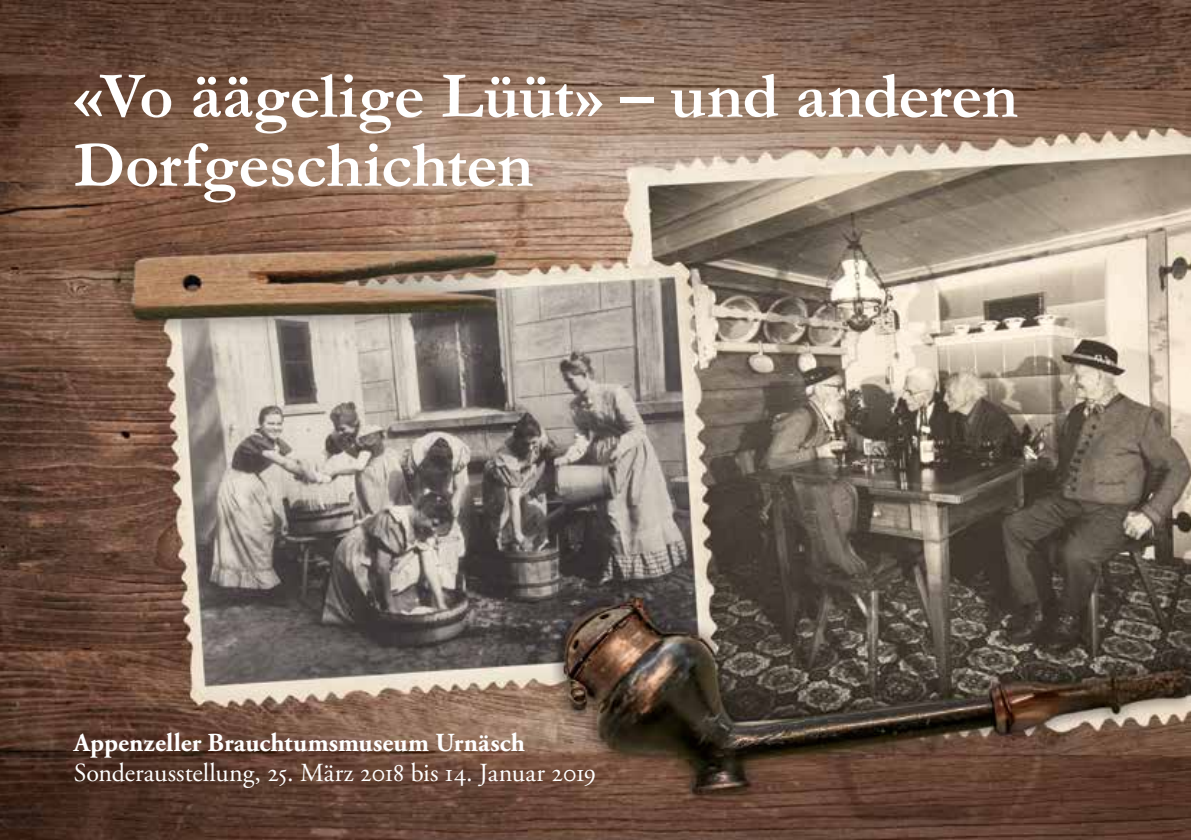
<style>
.page{position:relative;width:1191px;height:840px;background:#fff}
.page>*{position:absolute;margin:0;border:0;box-sizing:border-box;transform-origin:0 0}
.t1{font:700 66px/69px "Garamond";letter-spacing:-.005em;color:#fff}
.t2{font:26px "Adobe Garamond Pro";color:#fff}
.t3{font:700 26px "Adobe Garamond Pro";letter-spacing:.005em;color:#fff}
.s1{font-size:62px}
</style>
<div class="page">
<img style="left:0;top:0;width:1191px;height:839px">
<h1 class="t1" style="left:74px;top:60px;width:946px">«Vo äägelige Lüüt<span class="s1">»</span> – und anderen<br>Dorfgeschichten</h1>
<p class="t3" style="left:74px;top:726px;width:453px">Appenzeller Brauchtumsmuseum Urnäsch</p>
<p class="t2" style="left:74px;top:756px;width:524px">Sonderausstellung, 25. März 2018 bis 14. Januar 2019</p>
</div>
